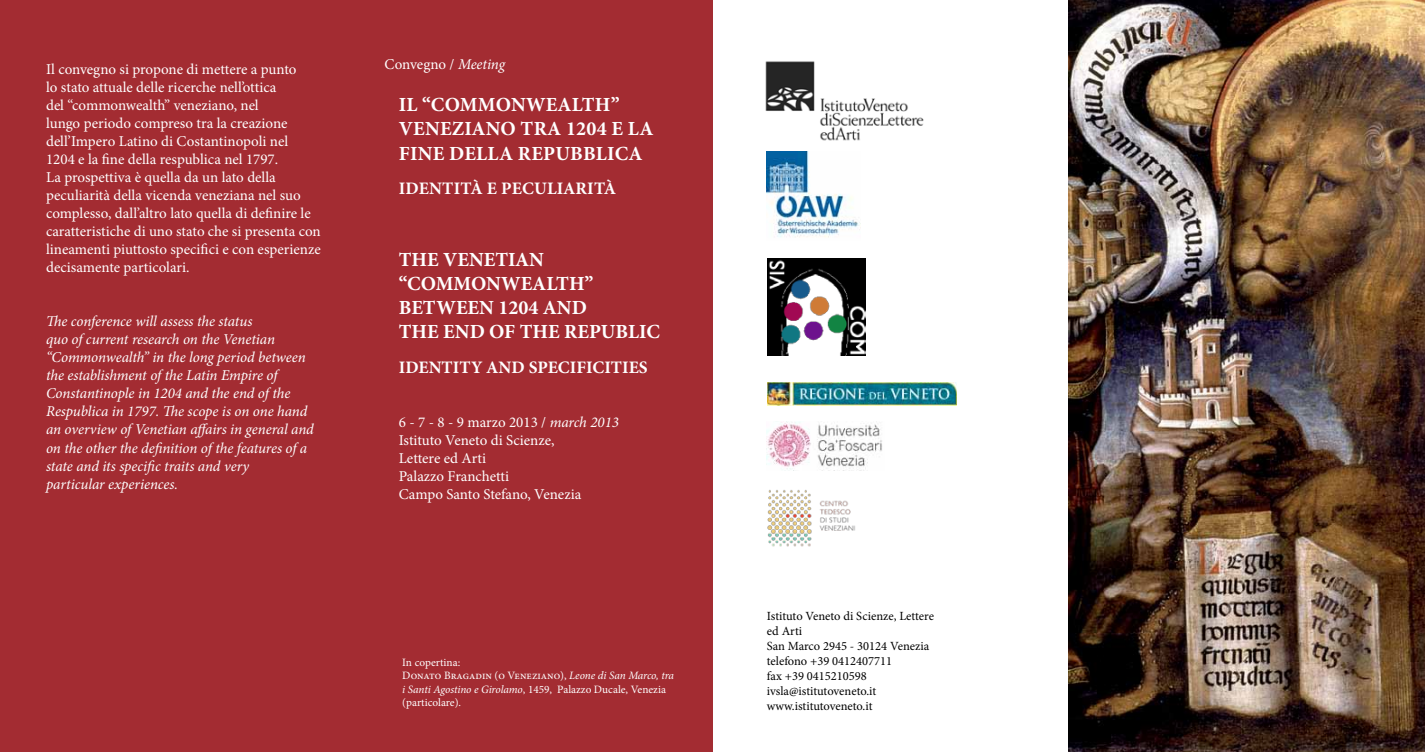
<style>
.page{position:relative;width:1425px;height:752px;background:#fff}
.page>*{position:absolute;margin:0;border:0;box-sizing:border-box;transform-origin:0 0}
.t1{font:700 20px/24px "Minion Pro";color:#fff}
.t2{font:700 17.5px "Minion Pro";color:#fff}
.t3{font:15px/18px "Minion Pro";color:#fff}
.t4{font:italic 15px/18px "Minion Pro";letter-spacing:-.01em;color:#fff}
.t5{font:12.5px/15px "Minion Pro";color:#000}
.t6{font:11.25px/13.5px "Minion Pro";color:#fff}
.s1{font-style:italic}
</style>
<div class="page">
<div style="left:0;top:0;width:356px;height:751px;background:#a32c32"></div>
<div style="left:356px;top:0;width:356px;height:751px;background:#a32c32"></div>
<img style="left:767px;top:258px;width:98px;height:98px">
<img style="left:765px;top:61px;width:159px;height:80px">
<img style="left:767px;top:151px;width:93px;height:87px">
<img style="left:767px;top:382px;width:190px;height:23px">
<img style="left:767px;top:421px;width:115px;height:49px">
<img style="left:767px;top:490px;width:88px;height:57px">
<img style="left:1068px;top:0;width:356px;height:751px">
<p class="t3" style="left:46px;top:60px;width:276px">Il convegno si propone di mettere a punto<br>lo stato attuale delle ricerche nell’ottica<br>del “commonwealth” veneziano, nel<br>lungo periodo compreso tra la creazione dell’Impero Latino di Costantinopoli nel 1204 e la fine della respublica nel 1797.<br>La prospettiva è quella da un lato della peculiarità della vicenda veneziana nel suo complesso, dall’altro lato quella di definire le caratteristiche di uno stato che si presenta con lineamenti piuttosto specifici e con esperienze decisamente particolari.</p>
<p class="t4" style="left:46px;top:312px;width:269px">The conference will assess the status<br>quo of current research on the Venetian “Commonwealth” in the long period between the establishment of the Latin Empire of Constantinople in 1204 and the end of the Respublica in 1797. The scope is on one hand an overview of Venetian affairs in general and on the other the definition of the features of a state and its specific traits and very<br>particular experiences.</p>
<p class="t3" style="left:384px;top:56px;width:122px">Convegno / <span class="s1">Meeting</span></p>
<h1 class="t1" style="left:399px;top:93px;width:256px">IL “COMMONWEALTH”<br>VENEZIANO TRA 1204 E LA<br>FINE DELLA REPUBBLICA</h1>
<p class="t2" style="left:399px;top:176px;width:219px">IDENTITÀ E PECULIARITÀ</p>
<h1 class="t1" style="left:399px;top:247px;width:263px">THE VENETIAN “COMMONWEALTH”<br>BETWEEN 1204 AND<br>THE END OF THE REPUBLIC</h1>
<p class="t2" style="left:399px;top:354px;width:250px">IDENTITY AND SPECIFICITIES</p>
<p class="t3" style="left:399px;top:413px;width:222px">6 - 7 - 8 - 9 marzo 2013 / <span class="s1">march 2013<br></span>Istituto Veneto di Scienze,<br>Lettere ed Arti<br>Palazzo Franchetti<br>Campo Santo Stefano, Venezia</p>
<p class="t6" style="left:402px;top:655px;width:273px">In copertina:<br>Donato Bragadin (o Veneziano), <span class="s1">Leone di San Marco, tra i Santi Agostino e Girolamo</span>, 1459, Palazzo Ducale, Venezia (particolare).</p>
<p class="t5" style="left:767px;top:607px;width:169px">Istituto Veneto di Scienze, Lettere ed Arti<br>San Marco 2945 - 30124 Venezia telefono +39 0412407711<br>fax +39 0415210598 ivsla@istitutoveneto.it www.istitutoveneto.it</p>
</div>
